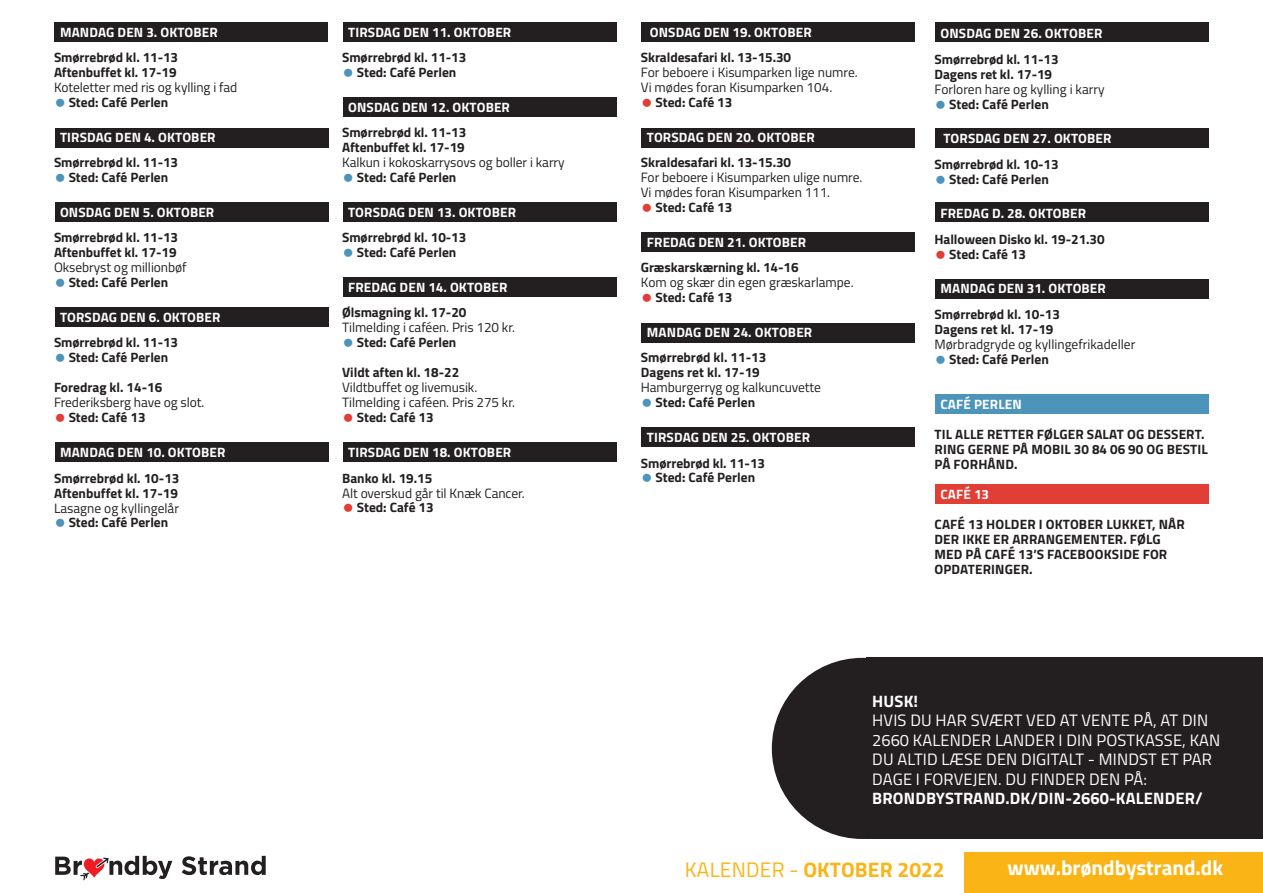
<style>
.page{position:relative;width:1263px;height:893px;background:#fff}
.page>*{position:absolute;margin:0;border:0;box-sizing:border-box;transform-origin:0 0}
.t1{font:700 21px "Titillium";letter-spacing:.01em;color:#fbb416}
.t2{font:700 21px "Titillium";color:#fff}
.t3{font:16.5px/19.5px "Titillium";letter-spacing:.01em;color:#fff}
.t4{font:700 16.5px "Titillium";letter-spacing:.01em;color:#fff}
.t5{font:700 13.5px/15px "Titillium";color:#231f20}
.t6{font:13.5px/15px "Titillium";letter-spacing:-.005em;color:#231f20}
.t7{font:700 13.5px "Titillium";letter-spacing:.01em;color:#fff}
.s1{font-family:"Verdana";font-weight:400;font-size:22.5px;color:#4c94b9}
.s2{font-family:"Verdana";font-weight:400;font-size:22.5px;color:#e13f36}
.s3{font-weight:400}
</style>
<div class="page">
<div style="left:964px;top:852px;width:299px;height:41px;background:#fbb416"></div>
<div style="left:54px;top:22px;width:274px;height:20px;background:#231f20"></div>
<div style="left:55px;top:307px;width:273px;height:19px;background:#231f20"></div>
<div style="left:55px;top:442px;width:273px;height:19px;background:#231f20"></div>
<div style="left:55px;top:203px;width:273px;height:19px;background:#231f20"></div>
<div style="left:55px;top:129px;width:273px;height:19px;background:#231f20"></div>
<div style="left:343px;top:23px;width:274px;height:19px;background:#231f20"></div>
<div style="left:343px;top:98px;width:274px;height:19px;background:#231f20"></div>
<div style="left:343px;top:203px;width:274px;height:19px;background:#231f20"></div>
<div style="left:343px;top:277px;width:274px;height:20px;background:#231f20"></div>
<div style="left:343px;top:442px;width:274px;height:19px;background:#231f20"></div>
<div style="left:642px;top:23px;width:273px;height:19px;background:#231f20"></div>
<div style="left:935px;top:23px;width:274px;height:19px;background:#231f20"></div>
<div style="left:642px;top:129px;width:273px;height:19px;background:#231f20"></div>
<div style="left:935px;top:128px;width:274px;height:20px;background:#231f20"></div>
<div style="left:935px;top:203px;width:274px;height:19px;background:#231f20"></div>
<div style="left:935px;top:279px;width:274px;height:19px;background:#231f20"></div>
<div style="left:642px;top:232px;width:273px;height:19px;background:#231f20"></div>
<div style="left:642px;top:323px;width:273px;height:19px;background:#231f20"></div>
<div style="left:642px;top:427px;width:273px;height:19px;background:#231f20"></div>
<svg style="left:182px;top:856px;width:84px;height:19px"></svg>
<svg style="left:55px;top:856px;width:117px;height:24px"></svg>
<div style="left:772px;top:658px;width:181px;height:181px;background:#231f20;border-radius:50%"></div>
<div style="left:866px;top:658px;width:397px;height:181px;background:#231f20"></div>
<div style="left:935px;top:484px;width:274px;height:19px;background:#e13f36"></div>
<div style="left:935px;top:395px;width:274px;height:19px;background:#4c94b9"></div>
<p class="t7" style="left:60px;top:22px;width:159px">MANDAG DEN 3. OKTOBER</p>
<p class="t5" style="left:54px;top:50px;width:126px">Smørrebrød kl. 11-13<br>Aftenbuffet kl. 17-19</p>
<p class="t6" style="left:54px;top:80px;width:185px">Koteletter med ris og kylling i fad</p>
<p class="t5" style="left:54px;top:95px;width:116px"><span class="s1">•</span> Sted: Café Perlen</p>
<p class="t7" style="left:60px;top:127px;width:157px">TIRSDAG DEN 4. OKTOBER</p>
<p class="t5" style="left:54px;top:155px;width:126px">Smørrebrød kl. 11-13</p>
<p class="t5" style="left:54px;top:170px;width:116px"><span class="s1">•</span> Sted: Café Perlen</p>
<p class="t7" style="left:60px;top:202px;width:156px">ONSDAG DEN 5. OKTOBER</p>
<p class="t5" style="left:54px;top:230px;width:126px">Smørrebrød kl. 11-13<br>Aftenbuffet kl. 17-19</p>
<p class="t6" style="left:54px;top:260px;width:134px">Oksebryst og millionbøf</p>
<p class="t5" style="left:54px;top:275px;width:116px"><span class="s1">•</span> Sted: Café Perlen</p>
<p class="t7" style="left:60px;top:307px;width:162px">TORSDAG DEN 6. OKTOBER</p>
<p class="t5" style="left:54px;top:335px;width:126px">Smørrebrød kl. 11-13</p>
<p class="t5" style="left:54px;top:350px;width:116px"><span class="s1">•</span> Sted: Café Perlen</p>
<p class="t5" style="left:54px;top:380px;width:110px">Foredrag kl. 14-16</p>
<p class="t6" style="left:54px;top:395px;width:152px">Frederiksberg have og slot.</p>
<p class="t5" style="left:54px;top:410px;width:93px"><span class="s2">•</span> Sted: Café 13</p>
<p class="t7" style="left:60px;top:442px;width:167px">MANDAG DEN 10. OKTOBER</p>
<p class="t5" style="left:54px;top:470px;width:127px">Smørrebrød kl. 10-13<br>Aftenbuffet kl. 17-19</p>
<p class="t6" style="left:54px;top:500px;width:127px">Lasagne og kyllingelår</p>
<p class="t5" style="left:54px;top:515px;width:116px"><span class="s1">•</span> Sted: Café Perlen</p>
<p class="t7" style="left:348px;top:22px;width:165px">TIRSDAG DEN 11. OKTOBER</p>
<p class="t5" style="left:342px;top:50px;width:126px">Smørrebrød kl. 11-13</p>
<p class="t5" style="left:342px;top:65px;width:116px"><span class="s1">•</span> Sted: Café Perlen</p>
<p class="t7" style="left:348px;top:97px;width:163px">ONSDAG DEN 12. OKTOBER</p>
<p class="t5" style="left:342px;top:125px;width:126px">Smørrebrød kl. 11-13<br>Aftenbuffet kl. 17-19</p>
<p class="t6" style="left:342px;top:155px;width:224px">Kalkun i kokoskarrysovs og boller i karry</p>
<p class="t5" style="left:342px;top:170px;width:116px"><span class="s1">•</span> Sted: Café Perlen</p>
<p class="t7" style="left:348px;top:202px;width:170px">TORSDAG DEN 13. OKTOBER</p>
<p class="t5" style="left:342px;top:230px;width:126px">Smørrebrød kl. 10-13</p>
<p class="t5" style="left:342px;top:245px;width:116px"><span class="s1">•</span> Sted: Café Perlen</p>
<p class="t7" style="left:348px;top:277px;width:161px">FREDAG DEN 14. OKTOBER</p>
<p class="t5" style="left:342px;top:305px;width:126px">Ølsmagning kl. 17-20</p>
<p class="t6" style="left:342px;top:320px;width:175px">Tilmelding i caféen. Pris 120 kr.</p>
<p class="t5" style="left:342px;top:335px;width:116px"><span class="s1">•</span> Sted: Café Perlen</p>
<p class="t5" style="left:342px;top:365px;width:119px">Vildt aften kl. 18-22</p>
<p class="t6" style="left:342px;top:380px;width:175px">Vildtbuffet og livemusik.<br>Tilmelding i caféen. Pris 275 kr.</p>
<p class="t5" style="left:342px;top:410px;width:93px"><span class="s2">•</span> Sted: Café 13</p>
<p class="t7" style="left:348px;top:442px;width:165px">TIRSDAG DEN 18. OKTOBER</p>
<p class="t5" style="left:342px;top:470px;width:92px">Banko kl. 19.15</p>
<p class="t6" style="left:342px;top:485px;width:184px">Alt overskud går til Knæk Cancer.</p>
<p class="t5" style="left:342px;top:500px;width:93px"><span class="s2">•</span> Sted: Café 13</p>
<p class="t7" style="left:650px;top:22px;width:163px">ONSDAG DEN 19. OKTOBER</p>
<p class="t5" style="left:641px;top:50px;width:152px">Skraldesafari kl. 13-15.30</p>
<p class="t6" style="left:641px;top:65px;width:218px">For beboere i Kisumparken lige numre.<br>Vi mødes foran Kisumparken 104.</p>
<p class="t5" style="left:641px;top:95px;width:93px"><span class="s2">•</span> Sted: Café 13</p>
<p class="t7" style="left:647px;top:127px;width:170px">TORSDAG DEN 20. OKTOBER</p>
<p class="t5" style="left:641px;top:155px;width:152px">Skraldesafari kl. 13-15.30</p>
<p class="t6" style="left:641px;top:170px;width:223px">For beboere i Kisumparken ulige numre.<br>Vi mødes foran Kisumparken 111.</p>
<p class="t5" style="left:641px;top:200px;width:93px"><span class="s2">•</span> Sted: Café 13</p>
<p class="t7" style="left:647px;top:232px;width:161px">FREDAG DEN 21. OKTOBER</p>
<p class="t5" style="left:641px;top:260px;width:159px">Græskarskærning kl. 14-16</p>
<p class="t6" style="left:641px;top:275px;width:214px">Kom og skær din egen græskarlampe.</p>
<p class="t5" style="left:641px;top:290px;width:93px"><span class="s2">•</span> Sted: Café 13</p>
<p class="t7" style="left:647px;top:322px;width:167px">MANDAG DEN 24. OKTOBER</p>
<p class="t5" style="left:641px;top:350px;width:127px">Smørrebrød kl. 11-13<br>Dagens ret kl. 17-19</p>
<p class="t6" style="left:641px;top:380px;width:182px">Hamburgerryg og kalkuncuvette</p>
<p class="t5" style="left:641px;top:395px;width:116px"><span class="s1">•</span> Sted: Café Perlen</p>
<p class="t7" style="left:647px;top:427px;width:165px">TIRSDAG DEN 25. OKTOBER</p>
<p class="t5" style="left:641px;top:455px;width:126px">Smørrebrød kl. 11-13</p>
<p class="t5" style="left:641px;top:470px;width:116px"><span class="s1">•</span> Sted: Café Perlen</p>
<p class="t7" style="left:940px;top:23px;width:163px">ONSDAG DEN 26. OKTOBER</p>
<p class="t5" style="left:934px;top:51px;width:126px">Smørrebrød kl. 11-13<br>Dagens ret kl. 17-19</p>
<p class="t6" style="left:934px;top:81px;width:172px">Forloren hare og kylling i karry</p>
<p class="t5" style="left:934px;top:96px;width:116px"><span class="s1">•</span> Sted: Café Perlen</p>
<p class="t7" style="left:943px;top:128px;width:170px">TORSDAG DEN 27. OKTOBER</p>
<p class="t5" style="left:934px;top:156px;width:126px">Smørrebrød kl. 10-13</p>
<p class="t5" style="left:934px;top:171px;width:116px"><span class="s1">•</span> Sted: Café Perlen</p>
<p class="t7" style="left:940px;top:203px;width:147px">FREDAG D. 28. OKTOBER</p>
<p class="t5" style="left:934px;top:231px;width:172px">Halloween Disko kl. 19-21.30</p>
<p class="t5" style="left:934px;top:246px;width:93px"><span class="s2">•</span> Sted: Café 13</p>
<p class="t7" style="left:940px;top:278px;width:167px">MANDAG DEN 31. OKTOBER</p>
<p class="t5" style="left:934px;top:306px;width:127px">Smørrebrød kl. 10-13<br>Dagens ret kl. 17-19</p>
<p class="t6" style="left:934px;top:336px;width:202px">Mørbradgryde og kyllingefrikadeller</p>
<p class="t5" style="left:934px;top:351px;width:116px"><span class="s1">•</span> Sted: Café Perlen</p>
<p class="t7" style="left:940px;top:393px;width:83px">CAFÉ PERLEN</p>
<p class="t5" style="left:934px;top:426px;width:275px">TIL ALLE RETTER FØLGER SALAT OG DESSERT.<br>RING GERNE PÅ MOBIL 30 84 06 90 OG BESTIL<br>PÅ FORHÅND.</p>
<p class="t7" style="left:940px;top:483px;width:50px">CAFÉ 13</p>
<p class="t5" style="left:934px;top:516px;width:252px">CAFÉ 13 HOLDER I OKTOBER LUKKET, NÅR<br>DER IKKE ER ARRANGEMENTER. FØLG<br>MED PÅ CAFÉ 13’S FACEBOOKSIDE FOR<br>OPDATERINGER.</p>
<p class="t4" style="left:872px;top:688px;width:47px">HUSK!</p>
<p class="t3" style="left:872px;top:710px;width:350px">HVIS DU HAR SVÆRT VED AT VENTE PÅ, AT DIN 2660 KALENDER LANDER I DIN POSTKASSE, KAN DU ALTID LÆSE DEN DIGITALT - MINDST ET PAR DAGE I FORVEJEN. DU FINDER DEN PÅ:</p>
<p class="t4" style="left:872px;top:786px;width:332px">BRONDBYSTRAND.DK/DIN-2660-KALENDER/</p>
<h1 class="t1" style="left:685px;top:854px;width:261px"><span class="s3">KALENDER -</span> OKTOBER 2022</h1>
<h1 class="t2" style="left:1007px;top:852px;width:217px">www.brøndbystrand.dk</h1>
</div>
